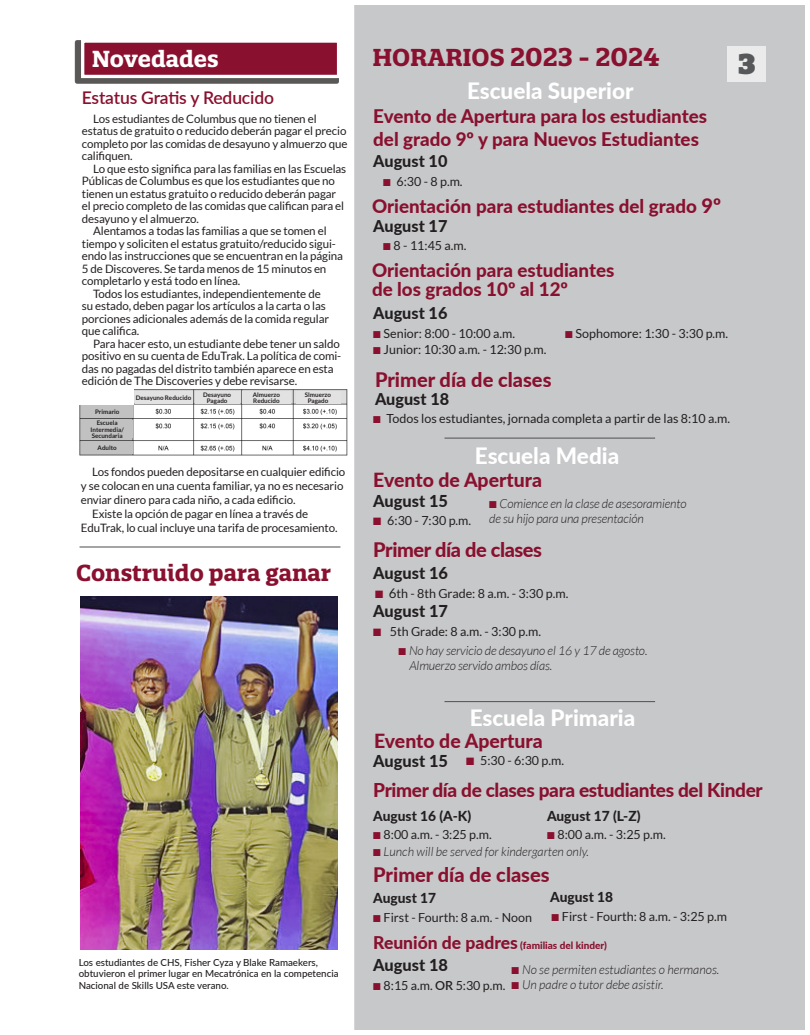
<style>
.page{position:relative;width:810px;height:1035px;background:#fff}
.page>*{position:absolute;margin:0;border:0;box-sizing:border-box;transform-origin:0 0}
.t1{font:900 28px "Quatro Slab";color:#57585a}
.t2{font:700 25px "Quatro Slab";color:#89102e}
.t3{font:800 22.5px "Lato";color:#fff}
.t4{font:700 22.5px "Quatro Slab";color:#89102e}
.t5{font:700 22.5px "Quatro Slab";color:#fff}
.t6{font:800 20px "Lato";color:#89102e}
.t7{font:800 20px "Lato";letter-spacing:-.02em;color:#89102e}
.t8{font:800 19.5px "Lato";color:#89102e}
.t9{font:800 19px "Lato";letter-spacing:-.02em;color:#89102e}
.t10{font:800 18.75px/22.5px "Lato";color:#89102e}
.t11{font:600 17.5px "Lato";letter-spacing:-.01em;color:#89102e}
.t12{font:800 16.38px "Lato";color:#231f20}
.t13{font:800 16.25px "Lato";color:#231f20}
.t14{font:800 13.75px "Lato";color:#231f20}
.t15{font:12.5px "Lato";color:#231f20}
.t16{font:italic 300 12.5px/15px "Lato";letter-spacing:-.01em;color:#231f20}
.t17{font:11.5px/12.5px "Lato";letter-spacing:-.01em;color:#231f20}
.t18{font:800 10px "Lato";color:#89102e}
.t19{font:500 9.75px/11.8px "Lato";color:#231f20}
.t20{font:700 6.25px/6.2px "Lato";color:#231f20;text-align:center}
.s1{font-size:23.75px}
.s2{color:#89102e}
.s3{font-size:20px}
.s4{font-size:13.38px}
.s5{font-size:17.5px}
.s6{font-weight:600}
</style>
<div class="page">
<div style="left:352px;top:2px;width:456px;height:1030px;background:#c7c8ca"></div>
<div style="left:349px;top:0;width:461px;height:1035px;border:5px solid #fff"></div>
<hr style="left:445px;top:438px;width:210px;height:1px;background:#57585a">
<hr style="left:445px;top:701px;width:210px;height:1px;background:#57585a">
<div style="left:728px;top:46px;width:38px;height:35px;background:#ebebec"></div>
<hr style="left:80px;top:546px;width:260px;height:2px;background:#57585a">
<div style="left:75px;top:40px;width:264px;height:44px;background:#231f20;opacity:.75"></div>
<div style="left:81px;top:39px;width:259px;height:39px;background:#89102e;border:3px solid #fff"></div>
<img style="left:79px;top:389px;width:269px;height:67px">
<div style="left:135px;top:392px;width:57px;height:12px;background:#e2e2e2"></div>
<div style="left:82px;top:405px;width:51px;height:13px;background:#c1c1c1"></div>
<div style="left:82px;top:441px;width:51px;height:12px;background:#c1c1c1"></div>
<div style="left:82px;top:420px;width:51px;height:18px;background:#c1c1c1"></div>
<div style="left:242px;top:391px;width:49px;height:13px;background:#e2e2e2"></div>
<div style="left:195px;top:391px;width:45px;height:13px;background:#e2e2e2"></div>
<div style="left:296px;top:391px;width:45px;height:13px;background:#e2e2e2"></div>
<div style="left:72px;top:388px;width:62px;height:17px;background:#fff"></div>
<img style="left:80px;top:596px;width:258px;height:353px">
<p class="t5" style="left:92px;top:44px;width:128px">Novedades</p>
<p class="t11" style="left:82px;top:85px;width:194px">Estatus Gratis y Reducido</p>
<p class="t17" style="left:82px;top:112px;width:267px;text-indent:11px">Los estudiantes de Columbus que no tienen el estatus de gratuito o reducido deberán pagar el precio completo por las comidas de desayuno y almuerzo que califiquen.</p>
<p class="t17" style="left:82px;top:162px;width:266px;text-indent:11px">Lo que esto significa para las familias en las Escuelas Públicas de Columbus es que los estudiantes que no tienen un estatus gratuito o reducido deberán pagar el precio completo de las comidas que califican para el desayuno y el almuerzo.</p>
<p class="t17" style="left:82px;top:225px;width:263px;text-indent:11px">Alentamos a todas las familias a que se tomen el tiempo y soliciten el estatus gratuito/reducido sigui&shy;endo las instrucciones que se encuentran en la página 5 de Discoveres. Se tarda menos de 15 minutos en completarlo y está todo en línea.</p>
<p class="t17" style="left:82px;top:287px;width:249px;text-indent:11px">Todos los estudiantes, independientemente de su estado, deben pagar los artículos a la carta o las porciones adicionales además de la comida regular que califica.</p>
<p class="t17" style="left:82px;top:337px;width:261px;text-indent:11px">Para hacer esto, un estudiante debe tener un saldo positivo en su cuenta de EduTrak. La política de comi&shy;das no pagadas del distrito también aparece en esta edición de The Discoveries y debe revisarse.</p>
<p class="t20" style="left:136px;top:395px;width:57px">Desayuno Reducido</p>
<p class="t20" style="left:95px;top:408px;width:26px">Primario</p>
<p class="t20" style="left:98px;top:444px;width:21px">Adulto</p>
<p class="t20" style="left:253px;top:392px;width:29px">Almuerzo</p>
<p class="t20" style="left:253px;top:398px;width:28px">Reducido</p>
<p class="t20" style="left:203px;top:392px;width:29px">Desayuno<br>Pagado</p>
<p class="t20" style="left:305px;top:392px;width:28px">Slmuerzo<br>Pagado</p>
<p class="t20" style="left:91px;top:420px;width:35px">Escuela<br>Intermedia/<br>Secundaria</p>
<p class="t17" style="left:81px;top:465px;width:266px;line-height:13.9px;text-indent:11px">Los fondos pueden depositarse en cualquier edificio y se colocan en una cuenta familiar, ya no es necesario enviar dinero para cada niño, a cada edificio.</p>
<p class="t17" style="left:81px;top:507px;width:258px;line-height:13.9px;text-indent:11px">Existe la opción de pagar en línea a través de<br>EduTrak, lo cual incluye una tarifa de procesamiento.</p>
<p class="t4" style="left:76px;top:559px;width:257px">Construido para ganar</p>
<p class="t19" style="left:79px;top:956px;width:261px">Los estudiantes de CHS, Fisher Cyza y Blake Ramaekers, obtuvieron el primer lugar en Mecatrónica en la competencia<br>Nacional de Skills USA este verano.</p>
<p class="t2" style="left:372px;top:41px;width:289px"><span class="s1">HORARIOS</span> 2023 - 2024</p>
<p class="t3" style="left:467px;top:74px;width:168px">Escuela Superior</p>
<p class="t10" style="left:373px;top:104px;width:335px">Evento de Apertura para los estudiantes del grado 9º y para Nuevos Estudiantes</p>
<p class="t13" style="left:373px;top:149px;width:76px">August 10</p>
<p class="t15" style="left:383px;top:174px;width:81px"><span class="s2">■</span> 6:30 - 8 p.m.</p>
<p class="t10" style="left:372px;top:194px;width:351px">Orientación para estudiantes del grado <span class="s3">9º</span></p>
<p class="t13" style="left:373px;top:214px;width:76px">August 17</p>
<p class="t15" style="left:383px;top:238px;width:85px"><span class="s2">■</span> 8 - 11:45 a.m.</p>
<p class="t10" style="left:372px;top:260px;width:244px;line-height:18.8px">Orientación para estudiantes de los grados 10º al 12º</p>
<p class="t13" style="left:373px;top:301px;width:76px">August 16</p>
<p class="t15" style="left:373px;top:326px;width:143px"><span class="s2">■</span> Senior: 8:00 - 10:00 a.m.</p>
<p class="t15" style="left:373px;top:342px;width:175px"><span class="s2">■</span> Junior: 10:30 a.m. - 12:30 p.m.</p>
<p class="t15" style="left:565px;top:326px;width:164px"><span class="s2">■</span> Sophomore: 1:30 - 3:30 p.m.</p>
<p class="t6" style="left:375px;top:364px;width:178px">Primer día de clases</p>
<p class="t13" style="left:375px;top:387px;width:76px">August 18</p>
<p class="t15" style="left:373px;top:411px;width:358px"><span class="s2">■</span> Todos los estudiantes, jornada completa a partir de las 8:10 a.m.</p>
<p class="t3" style="left:475px;top:439px;width:146px">Escuela Media</p>
<p class="t8" style="left:373px;top:465px;width:170px">Evento de Apertura</p>
<p class="t16" style="left:489px;top:497px;width:199px"><span class="s2">■</span> Comience en la clase de asesoramiento de su hijo para una presentación</p>
<p class="t12" style="left:373px;top:489px;width:76px">August 15</p>
<p class="t15" style="left:373px;top:513px;width:99px"><span class="s2">■</span> 6:30 - 7:30 p.m.</p>
<p class="t7" style="left:373px;top:535px;width:170px">Primer día de clases</p>
<p class="t12" style="left:373px;top:561px;width:76px">August 16</p>
<p class="t15" style="left:375px;top:586px;width:195px"><span class="s2">■</span> <span class="s4">6</span>th - 8th Grade: 8 a.m. - 3:30 p.m.</p>
<p class="t12" style="left:373px;top:599px;width:76px">August 17</p>
<p class="t15" style="left:373px;top:624px;width:169px"><span class="s2">■</span> 5th Grade: 8 a.m. - 3:30 p.m.</p>
<p class="t16" style="left:399px;top:643px;width:250px"><span class="s2">■</span> No hay servicio de desayuno el 16 y 17 de agosto.</p>
<p class="t16" style="left:409px;top:658px;width:144px">Almuerzo servido ambos días.</p>
<p class="t1" style="left:738px;top:46px;width:20px">3</p>
<p class="t3" style="left:470px;top:701px;width:167px">Escuela Primaria</p>
<p class="t8" style="left:374px;top:726px;width:170px">Evento de Apertura</p>
<p class="t12" style="left:373px;top:749px;width:76px">August 15</p>
<p class="t15" style="left:466px;top:754px;width:99px"><span class="s2">■</span> 5:30 - 6:30 p.m.</p>
<p class="t9" style="left:373px;top:776px;width:391px">Primer día de clases para estudiantes del Kinder</p>
<p class="t14" style="left:373px;top:806px;width:100px">August 16 (A-K)</p>
<p class="t15" style="left:373px;top:827px;width:120px"><span class="s2">■</span> 8:00 a.m. - 3:25 p.m.</p>
<p class="t14" style="left:547px;top:806px;width:95px">August 17 (L-Z)</p>
<p class="t15" style="left:547px;top:827px;width:120px"><span class="s2">■</span> 8:00 a.m. - 3:25 p.m.</p>
<p class="t16" style="left:373px;top:845px;width:217px"><span class="s2">■</span> Lunch will be served for kindergarten only.</p>
<p class="t6" style="left:373px;top:860px;width:178px">Primer día de clases</p>
<p class="t14" style="left:373px;top:888px;width:64px">August 17</p>
<p class="t15" style="left:373px;top:910px;width:160px"><span class="s2">■</span> First - Fourth: 8 a.m. - Noon</p>
<p class="t14" style="left:550px;top:887px;width:64px">August 18</p>
<p class="t15" style="left:552px;top:910px;width:177px"><span class="s2">■</span> First - Fourth: 8 a.m. - 3:25 p.m</p>
<p class="t18" style="left:373px;top:938px;width:235px"><span class="s5">Reunión de padres</span> (familias del kinder)</p>
<p class="t12" style="left:373px;top:953px;width:76px">August 18</p>
<p class="t15" style="left:373px;top:979px;width:134px"><span class="s2">■</span> 8:15 a.m. <span class="s6">OR</span> 5:30 p.m.</p>
<p class="t16" style="left:512px;top:963px;width:209px"><span class="s2">■</span> No se permiten estudiantes o hermanos.</p>
<p class="t16" style="left:512px;top:978px;width:154px"><span class="s2">■</span> Un padre o tutor debe asistir.</p>
</div>
